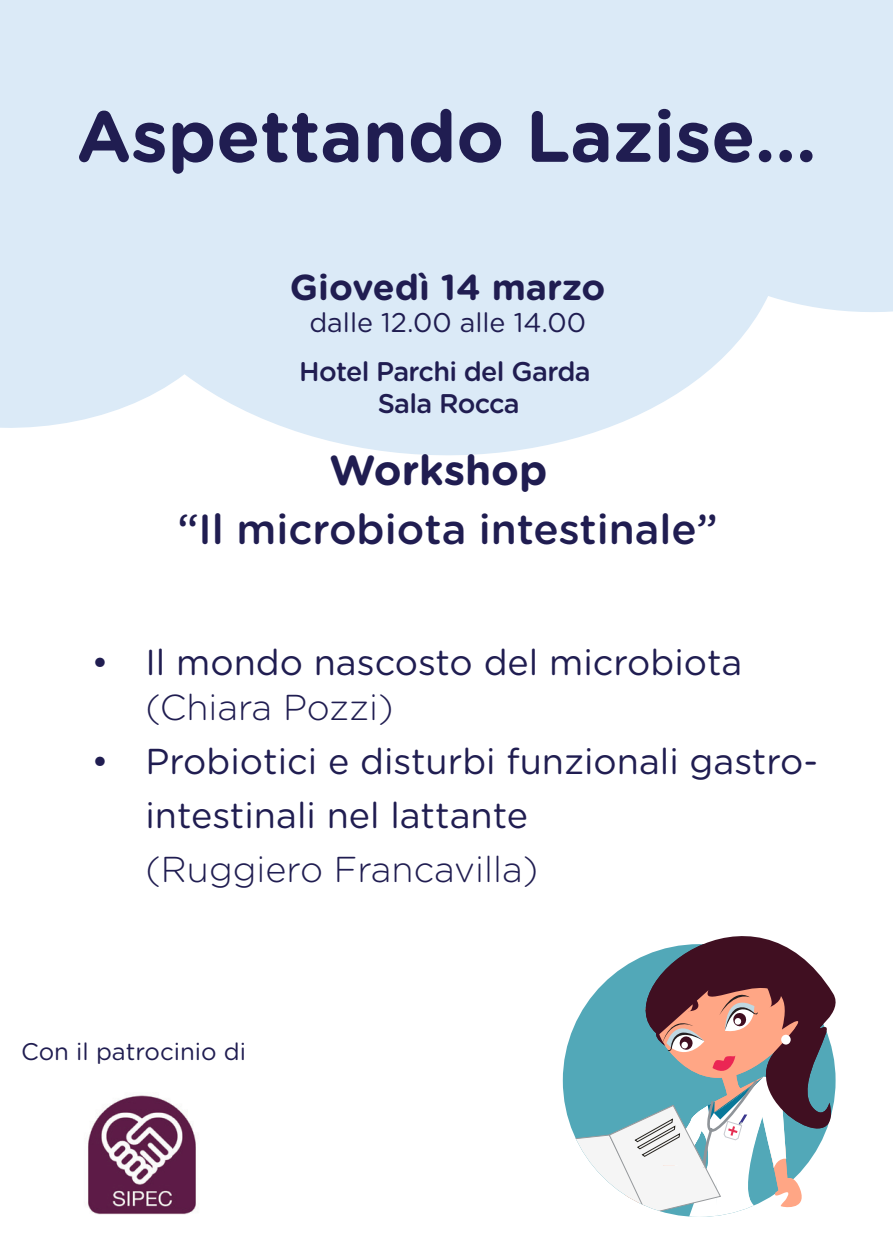
<style>
.page{position:relative;width:893px;height:1259px;background:#fff}
.page>*{position:absolute;margin:0;border:0;box-sizing:border-box;transform-origin:0 0}
.t1{font:700 72px "Gotham Rounded";color:#201d51}
.t2{font:500 42px "Gotham Rounded";color:#201d51}
.t3{font:700 42px "Gotham Rounded";color:#201d51}
.t4{font:36px/54px "Gotham Rounded";color:#201d51}
.t5{font:300 36px "Gotham Rounded";color:#201d51}
.t6{font:700 36px "Gotham Rounded";color:#201d51}
.t7{font:500 27px/32.4px "Gotham Rounded";letter-spacing:-.025em;color:#201d51;text-align:center}
.t8{font:27px "Gotham Rounded";color:#201d51}
.t9{font:24px "Gotham Rounded";color:#201d51}
</style>
<div class="page">
<svg style="left:0;top:0;width:893px;height:456px;background:#dfecf7"></svg>
<svg style="left:622px;top:936px;width:214px;height:215px"></svg>
<svg style="left:566px;top:968px;width:250px;height:249px"></svg>
<img style="left:88px;top:1095px;width:108px;height:119px">
<h1 class="t1" style="left:76px;top:84px;width:742px">Aspettando Lazise...</h1>
<p class="t6" style="left:290px;top:261px;width:317px">Giovedì 14 marzo</p>
<p class="t8" style="left:309px;top:304px;width:278px">dalle 12.00 alle 14.00</p>
<p class="t7" style="left:299px;top:354px;width:293px">Hotel Parchi del Garda<br>Sala Rocca</p>
<p class="t3" style="left:330px;top:439px;width:219px">Workshop</p>
<p class="t2" style="left:178px;top:499px;width:542px">“Il microbiota intestinale”</p>
<p class="t4" style="left:91px;top:634px;width:653px">• Il mondo nascosto del microbiota</p>
<p class="t5" style="left:145px;top:683px;width:250px">(Chiara Pozzi)</p>
<p class="t4" style="left:145px;top:733px;width:674px;text-indent:-54px">• Probiotici e disturbi funzionali gastro&shy;intestinali nel lattante</p>
<p class="t5" style="left:145px;top:845px;width:394px">(Ruggiero Francavilla)</p>
<p class="t9" style="left:21px;top:1035px;width:226px">Con il patrocinio di</p>
</div>
